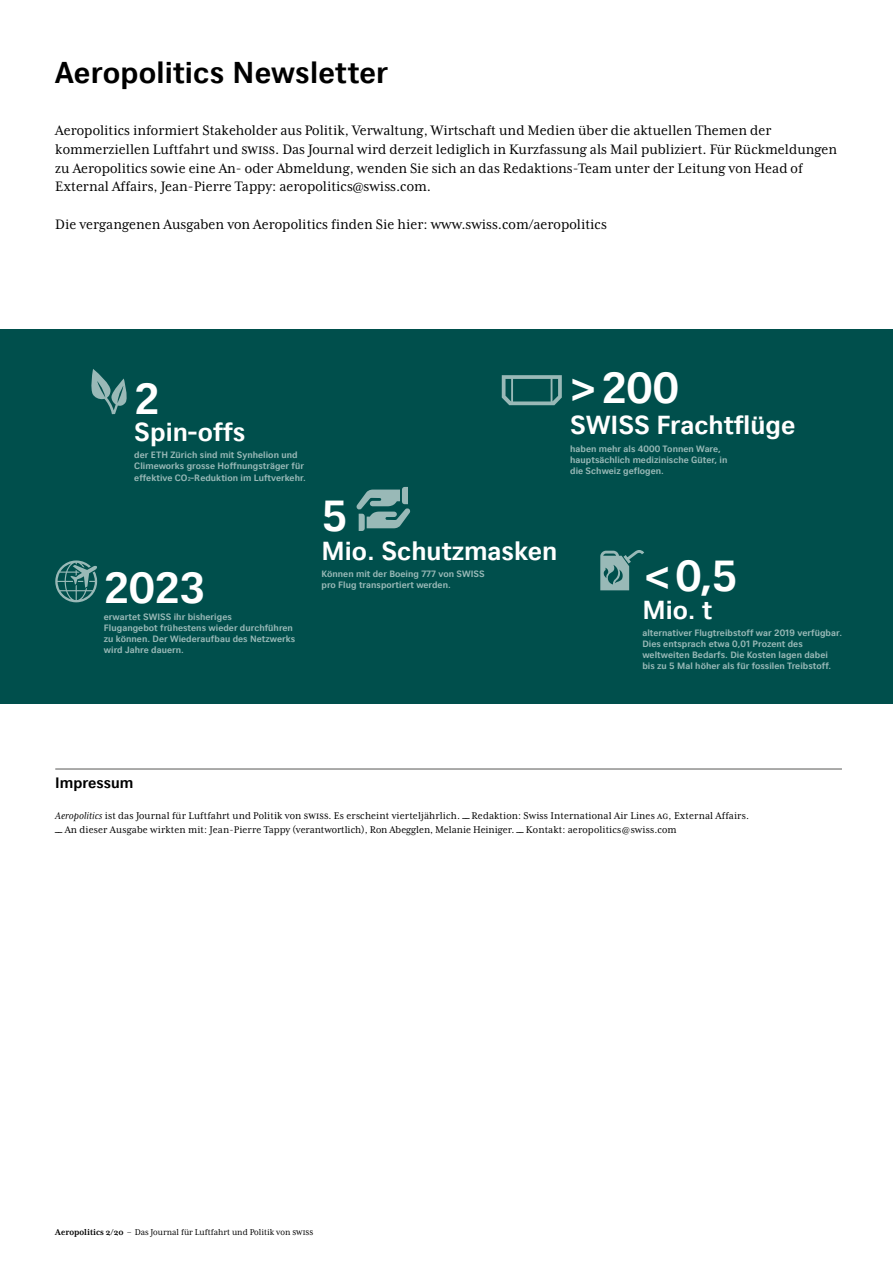
<style>
.page{position:relative;width:893px;height:1263px;background:#fff}
.page>*{position:absolute;margin:0;border:0;box-sizing:border-box;transform-origin:0 0}
.Facts_and_Figures_Nu{font:700 43.2px "CH Sans";letter-spacing:-.025em;color:#fff}
.Headline_gross{font:700 30px "CH Sans";letter-spacing:.005em;color:#000}
.Einf__Abs{font:700 25.95px "CH Sans";color:#fff}
.Lauftext__Master{font:15.75px/18.8px "Mrs Eaves XL Serif Nar OT";color:#000}
.Grafik-_und_Tabellen{font:700 15px "CH Sans";color:#000}
.t1{font:11.25px/13.5px "Mrs Eaves XL Serif Nar OT";letter-spacing:.01em;color:#000}
.Lauftext__Master-2{font:9.75px "Mrs Eaves XL Serif Nar OT";color:#000}
.Facts_and_Figures_Te{font:700 9.15px/11.1px "CH Sans";letter-spacing:.005em;color:#99b9b7}
.s1{font-size:5.25px}
.s2{font-style:italic}
.s3{font-weight:700;font-size:16.8px}
.s4{font-weight:700}
</style>
<div class="page">
<hr style="left:55px;top:769px;width:787px;height:1px;background:#575756">
<div style="left:0;top:330px;width:893px;height:374px;background:#004f4c"></div>
<svg style="left:600px;top:550px;width:44px;height:40px"></svg>
<svg style="left:55px;top:560px;width:42px;height:42px"></svg>
<svg style="left:502px;top:375px;width:60px;height:30px"></svg>
<svg style="left:356px;top:487px;width:54px;height:44px"></svg>
<svg style="left:91px;top:369px;width:36px;height:45px"></svg>
<p class="Headline_gross" style="left:55px;top:54px;width:334px">Aeropolitics Newsletter</p>
<p class="Lauftext__Master" style="left:55px;top:121px;width:783px">Aeropolitics informiert Stakeholder aus Politik, Verwaltung, Wirtschaft und Medien über die aktuellen Themen der kommerziellen Luftfahrt und SWISS. Das Journal wird derzeit lediglich in Kurzfassung als Mail publiziert. Für Rückmeldungen zu Aeropolitics sowie eine An- oder Abmeldung, wenden Sie sich an das Redaktions-Team unter der Leitung von Head of External Affairs, Jean-Pierre Tappy: aeropolitics@swiss.com.</p>
<p class="Lauftext__Master" style="left:55px;top:215px;width:553px">Die vergangenen Ausgaben von Aeropolitics finden Sie hier: www.swiss.com/aeropolitics</p>
<p class="Facts_and_Figures_Nu" style="left:134px;top:372px;width:28px">2</p>
<p class="Einf__Abs" style="left:134px;top:416px;width:113px">Spin-offs</p>
<p class="Facts_and_Figures_Te" style="left:134px;top:450px;width:173px">der ETH Zürich sind mit Synhelion und<br>Climeworks grosse Hoffnungsträger für effektive CO<span class="s1">2</span>-Reduktion im Luftverkehr.</p>
<p class="Facts_and_Figures_Nu" style="left:570px;top:361px;width:110px">&gt;200</p>
<p class="Einf__Abs" style="left:570px;top:409px;width:227px">SWISS Frachtflüge</p>
<p class="Facts_and_Figures_Te" style="left:570px;top:443px;width:159px">haben mehr als 4000 Tonnen Ware, hauptsächlich medizinische Güter, in die Schweiz geflogen.</p>
<p class="Facts_and_Figures_Nu" style="left:322px;top:489px;width:28px">5</p>
<p class="Einf__Abs" style="left:322px;top:534px;width:237px">Mio. Schutzmasken</p>
<p class="Facts_and_Figures_Te" style="left:322px;top:568px;width:165px">Können mit der Boeing 777 von SWISS pro Flug transportiert werden.</p>
<p class="Facts_and_Figures_Nu" style="left:104px;top:560px;width:103px">2023</p>
<p class="Facts_and_Figures_Nu" style="left:644px;top:549px;width:95px">&lt;0,5</p>
<p class="Facts_and_Figures_Te" style="left:104px;top:611px;width:193px">erwartet SWISS ihr bisheriges<br>Flugangebot frühestens wieder durchführen zu können. Der Wiederaufbau des Netzwerks wird Jahre dauern.</p>
<p class="Einf__Abs" style="left:642px;top:594px;width:71px">Mio. t</p>
<p class="Facts_and_Figures_Te" style="left:642px;top:627px;width:201px">alternativer Flugtreibstoff war 2019 verfügbar.<br>Dies entsprach etwa 0,01 Prozent des weltweiten Bedarfs. Die Kosten lagen dabei bis zu 5 Mal höher als für fossilen Treibstoff.</p>
<p class="Grafik-_und_Tabellen" style="left:55px;top:773px;width:80px">Impressum</p>
<p class="t1" style="left:55px;top:809px;width:255px"><span class="s2">Aeropolitics</span> ist das Journal für Luftfahrt und Politik von swiss</p>
<p class="t1" style="left:55px;top:809px;width:695px;text-indent:273px">. Es erscheint vierteljährlich. <span class="s3">__</span> Redaktion: Swiss International Air Lines ag, External Affairs. <span class="s3">__</span> An dieser Ausgabe wirkten mit: Jean-Pierre Tappy (verantwortlich), Ron Abegglen, Melanie Heiniger. <span class="s3">__</span> Kontakt: aeropolitics@swiss.com</p>
<p class="Lauftext__Master-2" style="left:55px;top:1227px;width:259px"><span class="s4">Aeropolitics 2/20</span> – Das Journal für Luftfahrt und Politik von SWISS</p>
</div>
